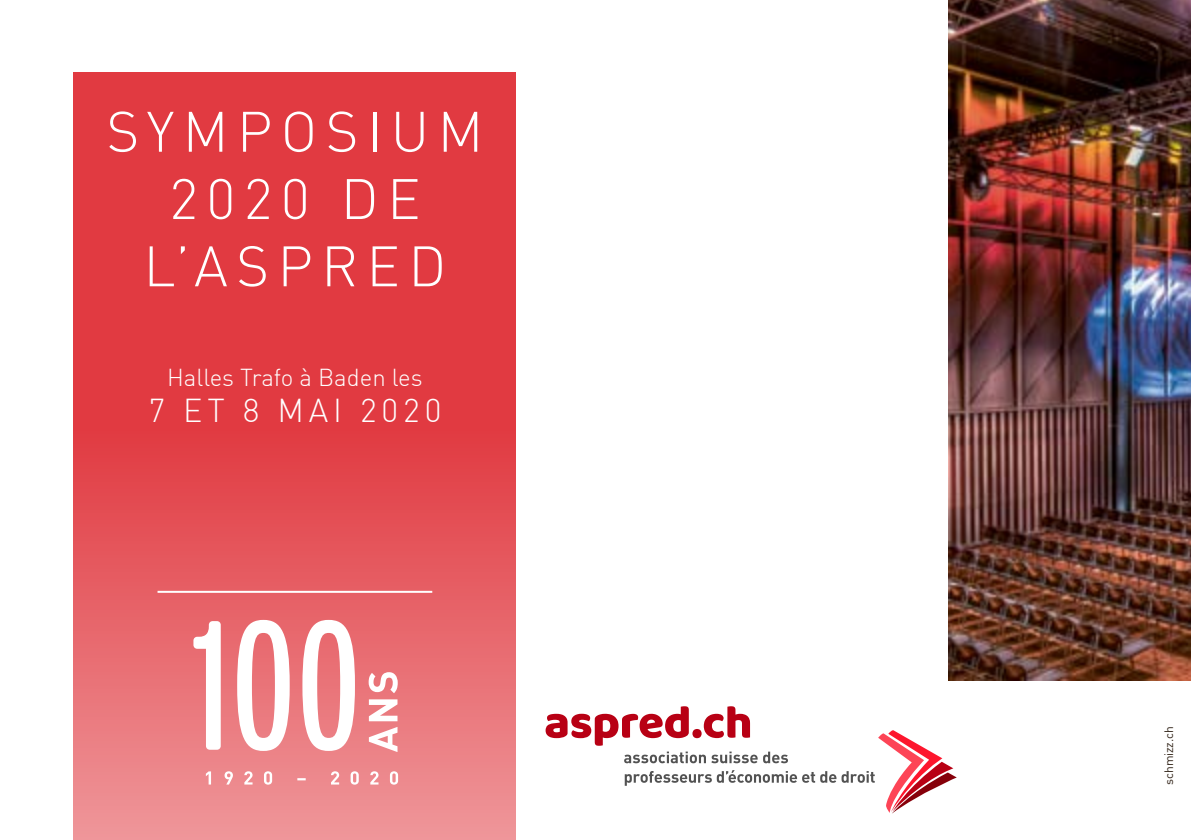
<style>
.page{position:relative;width:1191px;height:840px;background:#fff}
.page>*{position:absolute;margin:0;border:0;box-sizing:border-box;transform-origin:0 0}
.t1{font:300 56px/67.2px "DIN";letter-spacing:.15em;color:#fff;text-align:center}
.t2{font:300 32.4px "DIN";letter-spacing:.15em;color:#fff}
.t3{font:300 24px "DIN";color:#fff}
.t4{font:12px "DIN";letter-spacing:-.01em;color:#2e2014}
</style>
<div class="page">
<svg style="left:74px;top:72px;width:442px;height:767px;background:#e44f56"></svg>
<svg style="left:193px;top:619px;width:162px;height:131px"></svg>
<svg style="left:206px;top:770px;width:192px;height:14px;background:#ef9da0"></svg>
<hr style="left:157px;top:590px;width:275px;height:2px;background:#fff">
<img style="left:948px;top:0;width:243px;height:680px">
<svg style="left:545px;top:706px;width:411px;height:107px"></svg>
<svg style="left:369px;top:671px;width:29px;height:80px"></svg>
<p class="t1" style="left:106px;top:97px;width:378px">SYMPOSIUM<br>2020 DE<br>L’ASPRED</p>
<p class="t3" style="left:167px;top:362px;width:257px">Halles Trafo à Baden les</p>
<p class="t2" style="left:148px;top:390px;width:294px">7 ET 8 MAI 2020</p>
<p class="t4" style="left:1161px;top:784px;width:59px;rotate:-90deg">schmizz.ch</p>
</div>
